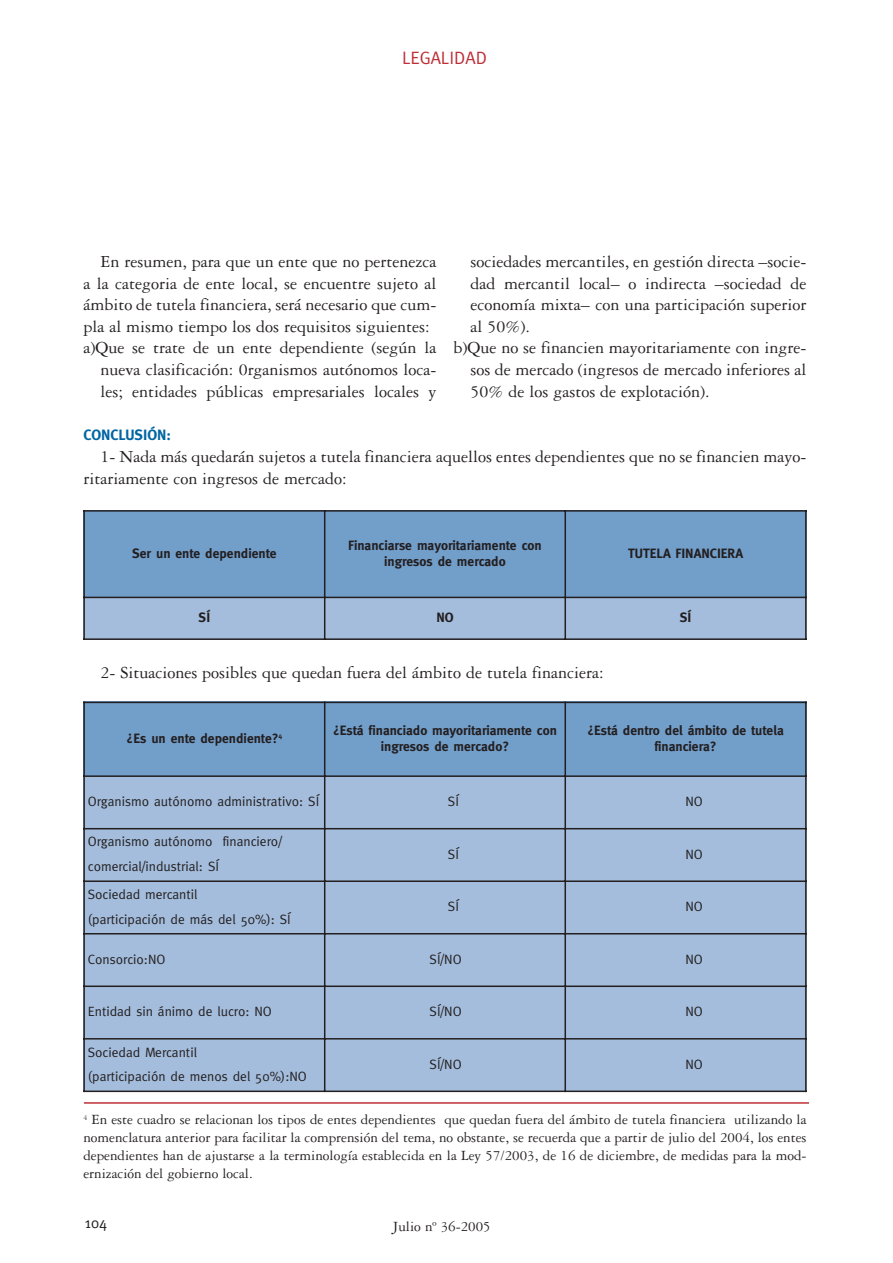
<style>
.page{position:relative;width:893px;height:1263px;background:#fff}
.page>*{position:absolute;margin:0;border:0;box-sizing:border-box;transform-origin:0 0}
.t1{font:18px/21.6px "Garamond Three";color:#231f20}
.t2{font:18px "Meta";color:#be2f37}
.t3{font:15px/18px "Garamond Three";color:#231f20;text-align:justify}
.t4{font:700 15px "Meta";color:#0065a4}
.t5{font:15px "Meta";color:#231f20}
.t6{font:13.5px/24.8px "Meta";color:#231f20}
.t7{font:700 13.5px/16.2px "Meta";color:#231f20;text-align:center}
</style>
<div class="page">
<div style="left:83px;top:510px;width:242px;height:87px;background:#729eca"></div>
<div style="left:325px;top:510px;width:240px;height:87px;background:#729eca"></div>
<div style="left:565px;top:510px;width:241px;height:87px;background:#729eca"></div>
<div style="left:83px;top:597px;width:242px;height:43px;background:#a4bddc"></div>
<div style="left:325px;top:597px;width:240px;height:43px;background:#a4bddc"></div>
<div style="left:565px;top:597px;width:241px;height:43px;background:#a4bddc"></div>
<hr style="left:83px;top:510px;width:2px;height:130px;background:#231f20">
<hr style="left:324px;top:510px;width:1px;height:130px;background:#231f20">
<hr style="left:564px;top:510px;width:2px;height:130px;background:#231f20">
<hr style="left:805px;top:510px;width:1px;height:130px;background:#231f20">
<hr style="left:83px;top:510px;width:723px;height:2px;background:#231f20">
<hr style="left:83px;top:597px;width:723px;height:1px;background:#231f20">
<hr style="left:83px;top:638px;width:723px;height:2px;background:#231f20">
<hr style="left:84px;top:1102px;width:725px;height:2px;background:#be2f37">
<div style="left:83px;top:702px;width:242px;height:74px;background:#729eca"></div>
<div style="left:325px;top:702px;width:240px;height:74px;background:#729eca"></div>
<div style="left:565px;top:702px;width:241px;height:74px;background:#729eca"></div>
<div style="left:83px;top:776px;width:242px;height:53px;background:#a4bddc"></div>
<div style="left:325px;top:776px;width:240px;height:53px;background:#a4bddc"></div>
<div style="left:565px;top:776px;width:241px;height:53px;background:#a4bddc"></div>
<div style="left:83px;top:829px;width:242px;height:52px;background:#a4bddc"></div>
<div style="left:325px;top:829px;width:240px;height:52px;background:#a4bddc"></div>
<div style="left:565px;top:829px;width:241px;height:52px;background:#a4bddc"></div>
<div style="left:83px;top:881px;width:242px;height:53px;background:#a4bddc"></div>
<div style="left:325px;top:881px;width:240px;height:53px;background:#a4bddc"></div>
<div style="left:565px;top:881px;width:241px;height:53px;background:#a4bddc"></div>
<div style="left:83px;top:934px;width:242px;height:52px;background:#a4bddc"></div>
<div style="left:325px;top:934px;width:240px;height:52px;background:#a4bddc"></div>
<div style="left:565px;top:934px;width:241px;height:52px;background:#a4bddc"></div>
<div style="left:83px;top:986px;width:242px;height:53px;background:#a4bddc"></div>
<div style="left:325px;top:986px;width:240px;height:53px;background:#a4bddc"></div>
<div style="left:565px;top:986px;width:241px;height:53px;background:#a4bddc"></div>
<div style="left:83px;top:1039px;width:242px;height:53px;background:#a4bddc"></div>
<div style="left:325px;top:1039px;width:240px;height:53px;background:#a4bddc"></div>
<div style="left:565px;top:1039px;width:241px;height:53px;background:#a4bddc"></div>
<hr style="left:83px;top:702px;width:2px;height:390px;background:#231f20">
<hr style="left:324px;top:702px;width:1px;height:390px;background:#231f20">
<hr style="left:564px;top:702px;width:2px;height:390px;background:#231f20">
<hr style="left:805px;top:702px;width:1px;height:390px;background:#231f20">
<hr style="left:83px;top:702px;width:723px;height:1px;background:#231f20">
<hr style="left:83px;top:775px;width:723px;height:2px;background:#231f20">
<hr style="left:83px;top:828px;width:723px;height:1px;background:#231f20">
<hr style="left:83px;top:880px;width:723px;height:2px;background:#231f20">
<hr style="left:83px;top:933px;width:723px;height:2px;background:#231f20">
<hr style="left:83px;top:986px;width:723px;height:1px;background:#231f20">
<hr style="left:83px;top:1038px;width:723px;height:2px;background:#231f20">
<hr style="left:83px;top:1091px;width:723px;height:1px;background:#231f20">
<p class="t2" style="left:402px;top:51px;width:86px">LEGALIDAD</p>
<p class="t1" style="left:100px;top:252px;width:337px">En resumen, para que un ente que no pertenezca</p>
<p class="t1" style="left:83px;top:274px;width:354px">a la categoria de ente local, se encuentre sujeto al</p>
<p class="t1" style="left:83px;top:296px;width:354px">ámbito de tutela financiera, será necesario que cum-</p>
<p class="t1" style="left:83px;top:317px;width:348px">pla al mismo tiempo los dos requisitos siguientes:</p>
<p class="t1" style="left:83px;top:339px;width:354px">a)Que se trate de un ente dependiente (según la</p>
<p class="t1" style="left:100px;top:360px;width:337px">nueva clasificación: 0rganismos autónomos loca-</p>
<p class="t1" style="left:100px;top:382px;width:337px">les; entidades públicas empresariales locales y</p>
<p class="t1" style="left:470px;top:252px;width:337px">sociedades mercantiles, en gestión directa –socie-</p>
<p class="t1" style="left:470px;top:274px;width:337px">dad mercantil local– o indirecta –sociedad de</p>
<p class="t1" style="left:470px;top:296px;width:337px">economía mixta– con una participación superior</p>
<p class="t1" style="left:470px;top:317px;width:61px">al 50%).</p>
<p class="t1" style="left:453px;top:339px;width:354px">b)Que no se financien mayoritariamente con ingre-</p>
<p class="t1" style="left:470px;top:360px;width:337px">sos de mercado (ingresos de mercado inferiores al</p>
<p class="t1" style="left:470px;top:382px;width:241px">50% de los gastos de explotación).</p>
<p class="t4" style="left:83px;top:429px;width:89px">CONCLUSIÓN:</p>
<p class="t1" style="left:83px;top:447px;width:724px;text-indent:17px">1- Nada más quedarán sujetos a tutela financiera aquellos entes dependientes que no se financien mayo&shy;ritariamente con ingresos de mercado:</p>
<p class="t7" style="left:132px;top:547px;width:146px">Ser un ente dependiente</p>
<p class="t7" style="left:348px;top:539px;width:195px">Financiarse mayoritariamente con ingresos de mercado</p>
<p class="t7" style="left:628px;top:547px;width:116px">TUTELA FINANCIERA</p>
<p class="t7" style="left:199px;top:611px;width:13px">SÍ</p>
<p class="t7" style="left:436px;top:611px;width:19px">NO</p>
<p class="t7" style="left:679px;top:611px;width:13px">SÍ</p>
<p class="t1" style="left:100px;top:663px;width:504px">2- Situaciones posibles que quedan fuera del ámbito de tutela financiera:</p>
<p class="t7" style="left:127px;top:732px;width:157px">¿Es un ente dependiente?<sup>4</sup></p>
<p class="t7" style="left:333px;top:724px;width:225px">¿Está financiado mayoritariamente con ingresos de mercado?</p>
<p class="t7" style="left:587px;top:724px;width:198px">¿Está dentro del ámbito de tutela financiera?</p>
<p class="t6" style="left:88px;top:791px;width:233px">Organismo autónomo administrativo: SÍ</p>
<p class="t6" style="left:448px;top:791px;width:13px">SÍ</p>
<p class="t6" style="left:685px;top:791px;width:19px">NO</p>
<p class="t6" style="left:88px;top:831px;width:195px">Organismo autónomo financiero/ comercial/industrial: SÍ</p>
<p class="t6" style="left:448px;top:843px;width:13px">SÍ</p>
<p class="t6" style="left:685px;top:843px;width:19px">NO</p>
<p class="t6" style="left:88px;top:883px;width:204px">Sociedad mercantil<br>(participación de más del 50%): SÍ</p>
<p class="t6" style="left:448px;top:896px;width:13px">SÍ</p>
<p class="t6" style="left:685px;top:896px;width:19px">NO</p>
<p class="t6" style="left:88px;top:948px;width:79px">Consorcio:NO</p>
<p class="t6" style="left:429px;top:948px;width:34px">SÍ/NO</p>
<p class="t6" style="left:685px;top:948px;width:19px">NO</p>
<p class="t6" style="left:88px;top:1001px;width:185px">Entidad sin ánimo de lucro: NO</p>
<p class="t6" style="left:429px;top:1001px;width:34px">SÍ/NO</p>
<p class="t6" style="left:685px;top:1001px;width:19px">NO</p>
<p class="t6" style="left:88px;top:1041px;width:220px">Sociedad Mercantil<br>(participación de menos del 50%):NO</p>
<p class="t6" style="left:429px;top:1053px;width:34px">SÍ/NO</p>
<p class="t6" style="left:685px;top:1053px;width:19px">NO</p>
<p class="t3" style="left:83px;top:1112px;width:724px"><sup>4</sup> En este cuadro se relacionan los tipos de entes dependientes que quedan fuera del ámbito de tutela financiera utilizando la nomenclatura anterior para facilitar la comprensión del tema, no obstante, se recuerda que a partir de julio del 2004, los entes dependientes han de ajustarse a la terminología establecida en la Ley 57/2003, de 16 de diciembre, de medidas para la mod&shy;ernización del gobierno local.</p>
<p class="t5" style="left:85px;top:1218px;width:24px">104</p>
<p class="t3" style="left:392px;top:1219px;width:100px">Julio nº 36-2005</p>
</div>
